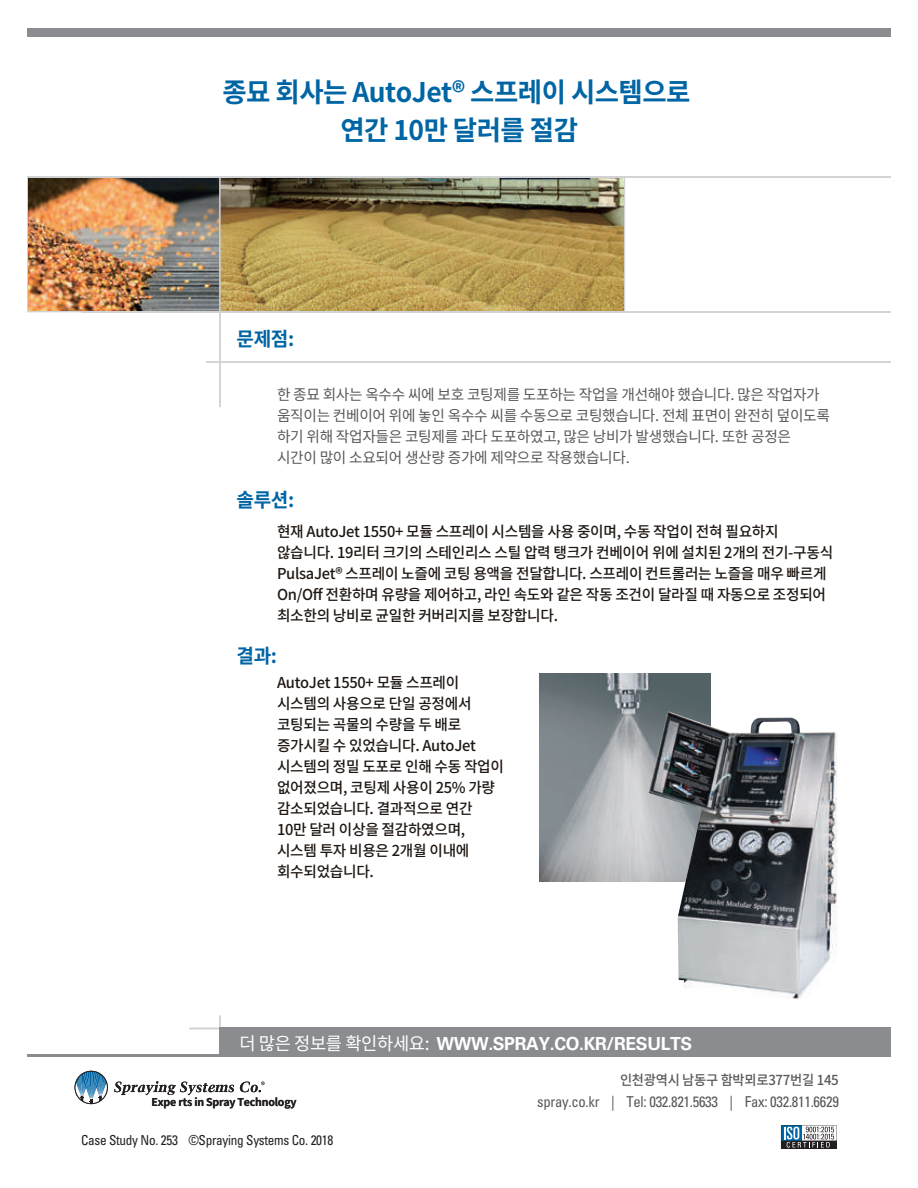
<style>
.page{position:relative;width:918px;height:1188px;background:#fff}
.page>*{position:absolute;margin:0;border:0;box-sizing:border-box;transform-origin:0 0}
.t1{font:700 27px/37.5px "Noto Sans CJ Kkr";letter-spacing:-.02em;color:#0065a4;text-align:center}
.t2{font:700 19.5px "Noto Sans CJ Kkr";letter-spacing:-.02em;color:#0065a4}
.t3{font:700 18px "Univers LT Std";letter-spacing:-.02em;color:#fff}
.t4{font:700 18px "Noto Sans CJ Kkr";letter-spacing:-.02em;color:#fff}
.t5{font:300 18px "Noto Sans CJ Kkr";letter-spacing:-.02em;color:#fff}
.t6{font:500 15px/21px "Noto Sans CJ Kkr";letter-spacing:-.02em;color:#1f1712}
.t7{font:15px/21px "Noto Sans CJ Kkr";letter-spacing:-.02em;color:#57585a}
.t8{font:condensed 15px "Univers LT Std";letter-spacing:-.02em;color:#57585a}
.t9{font:condensed 13.8px "Univers LT Std";letter-spacing:-.02em;color:#231f20;scale:.96 1}
.t10{font:500 13.8px "Noto Sans CJ Kkr";letter-spacing:-.02em;color:#59595b;scale:.96 1}
.t11{font:700 10.8px "Noto Sans CJ Kkr";letter-spacing:-.025em;color:#231f20}
.s1{font-family:"Noto Sans CJ Kkr";font-weight:400}
</style>
<div class="page">
<img style="left:30px;top:180px;width:592px;height:129px">
<hr style="left:27px;top:1054px;width:864px;height:3px;background:#8a8c8f">
<div style="left:27px;top:177px;width:598px;height:135px;border:2px solid #d1d2d4"></div>
<svg style="left:75px;top:1071px;width:33px;height:33px"></svg>
<svg style="left:114px;top:1081px;width:120px;height:14px"></svg>
<svg style="left:240px;top:1082px;width:25px;height:10px"></svg>
<svg style="left:781px;top:1125px;width:56px;height:23px"></svg>
<hr style="left:27px;top:176px;width:864px;height:2px;background:#d1d2d4">
<hr style="left:81px;top:311px;width:810px;height:2px;background:#d1d2d4">
<hr style="left:219px;top:177px;width:2px;height:230px;background:#d1d2d4">
<hr style="left:206px;top:361px;width:685px;height:2px;background:#d1d2d4">
<div style="left:27px;top:28px;width:864px;height:8px;background:#8a8c8f"></div>
<hr style="left:219px;top:1016px;width:2px;height:39px;background:#d1d2d4">
<hr style="left:189px;top:1028px;width:648px;height:1px;background:#d1d2d4">
<img style="left:539px;top:674px;width:172px;height:207px">
<img style="left:649px;top:712px;width:189px;height:287px">
<div style="left:219px;top:1028px;width:672px;height:29px;background:#8a8c8f"></div>
<h1 class="t1" style="left:222px;top:74px;width:470px">종묘 회사는 AutoJet® 스프레이 시스템으로 연간 10만 달러를 절감</h1>
<h2 class="t2" style="left:237px;top:327px;width:59px">문제점:</h2>
<p class="t7" style="left:277px;top:384px;width:555px">한 종묘 회사는 옥수수 씨에 보호 코팅제를 도포하는 작업을 개선해야 했습니다. 많은 작업자가 움직이는 컨베이어 위에 놓인 옥수수 씨를 수동으로 코팅했습니다. 전체 표면이 완전히 덮이도록 하기 위해 작업자들은 코팅제를 과다 도포하였고, 많은 낭비가 발생했습니다. 또한 공정은 시간이 많이 소요되어 생산량 증가에 제약으로 작용했습니다.</p>
<h2 class="t2" style="left:237px;top:489px;width:59px">솔루션:</h2>
<p class="t6" style="left:277px;top:522px;width:558px">현재 AutoJet 1550+ 모듈 스프레이 시스템을 사용 중이며, 수동 작업이 전혀 필요하지 않습니다. 19리터 크기의 스테인리스 스틸 압력 탱크가 컨베이어 위에 설치된 2개의 전기-구동식 PulsaJet® 스프레이 노즐에 코팅 용액을 전달합니다. 스프레이 컨트롤러는 노즐을 매우 빠르게 On/Off 전환하며 유량을 제어하고, 라인 속도와 같은 작동 조건이 달라질 때 자동으로 조정되어 최소한의 낭비로 균일한 커버리지를 보장합니다.</p>
<h2 class="t2" style="left:237px;top:645px;width:42px">결과:</h2>
<p class="t6" style="left:277px;top:672px;width:229px">AutoJet 1550+ 모듈 스프레이 시스템의 사용으로 단일 공정에서 코팅되는 곡물의 수량을 두 배로 증가시킬 수 있었습니다. AutoJet 시스템의 정밀 도포로 인해 수동 작업이 없어졌으며, 코팅제 사용이 25% 가량 감소되었습니다. 결과적으로 연간<br>10만 달러 이상을 절감하였으며, 시스템 투자 비용은 2개월 이내에 회수되었습니다.</p>
<p class="t3" style="left:239px;top:1033px;width:455px"><span class="s1">더 많은 정보를 확인하세요:</span> WWW.SPRAY.CO.KR/RESULTS</p>
<p class="t5" style="left:239px;top:1033px;width:107px">LEARN MORE:</p>
<p class="t4" style="left:387px;top:1033px;width:237px">WWW.SPRAY.COM/RESULTS</p>
<p class="t10" style="left:620px;top:1072px;width:229px">인천광역시 남동구 함박뫼로377번길 145</p>
<p class="t11" style="left:152px;top:1096px;width:146px">Expe rts in Spray Technology</p>
<p class="t8" style="left:537px;top:1092px;width:303px">spray.co.kr | Tel: 032.821.5633 | Fax: 032.811.6629</p>
<p class="t9" style="left:81px;top:1131px;width:264px">Case Study No. 253 ©Spraying Systems Co. 2018</p>
</div>
